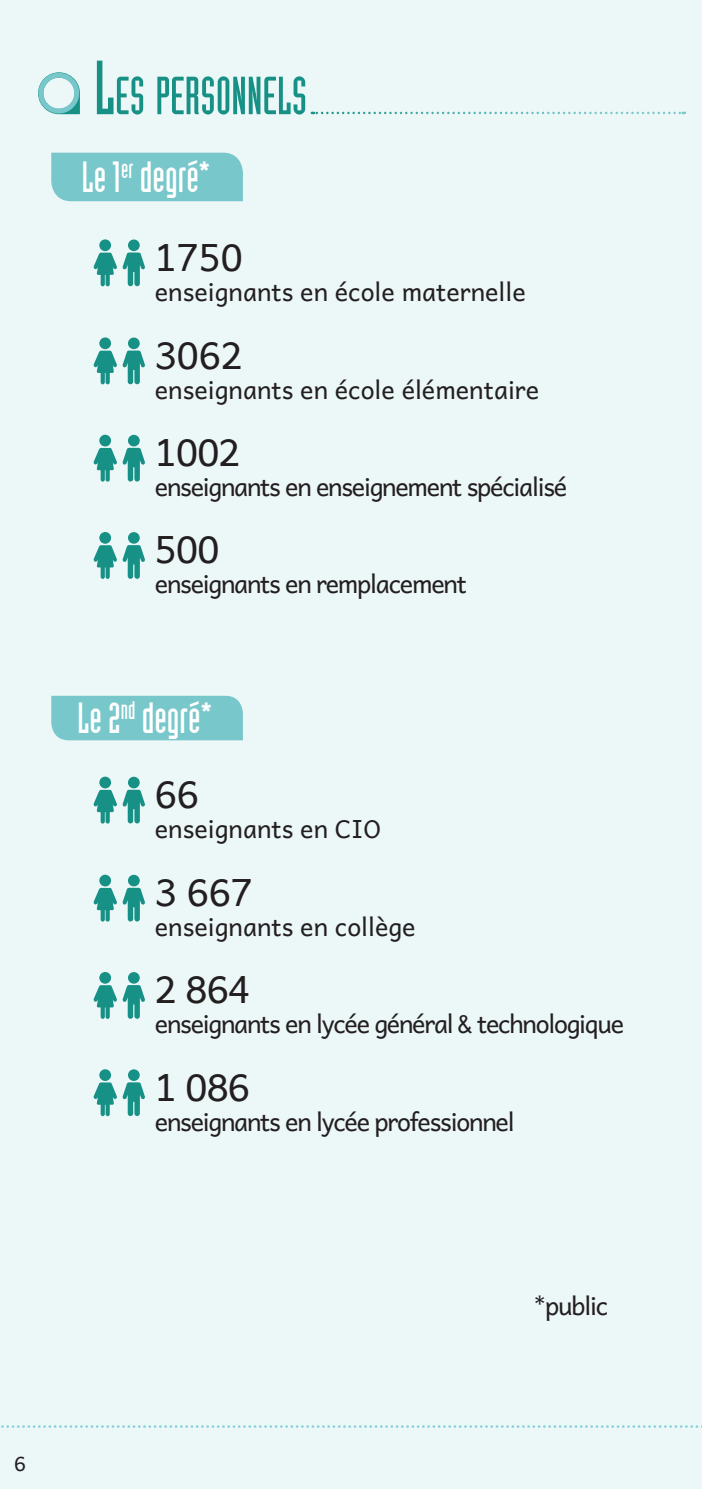
<style>
.page{position:relative;width:702px;height:1489px;background:#fff}
.page>*{position:absolute;margin:0;border:0;box-sizing:border-box;transform-origin:0 0}
.t1{font:52.5px "Industria Solid";color:#179085}
.t2{font:42.5px "Industria Solid";color:#fff}
.t3{font:37.5px "Andika New Basic";letter-spacing:-.01em;color:#231f20}
.t4{font:25px "Andika New Basic";letter-spacing:-.05em;color:#231f20}
.t5{font:25px "Andika New Basic";color:#231f20}
.t6{font:20px "Andika New Basic";color:#231f20}
.s1{font-size:75px}
</style>
<div class="page">
<div style="left:0;top:0;width:702px;height:1488px;background:#ecf7f8"></div>
<div style="left:51px;top:153px;width:192px;height:48px;background:#78c7cb"></div>
<div style="left:51px;top:695px;width:192px;height:45px;background:#78c7cb"></div>
<svg style="left:1px;top:1425px;width:701px;height:2px"></svg>
<svg style="left:312px;top:112px;width:371px;height:2px"></svg>
<svg style="left:38px;top:72px;width:42px;height:43px"></svg>
<svg style="left:123px;top:252px;width:22px;height:34px"></svg>
<div style="left:128px;top:239px;width:12px;height:12px;background:#179085;border-radius:50%"></div>
<div style="left:99px;top:239px;width:12px;height:12px;background:#179085;border-radius:50%"></div>
<svg style="left:93px;top:252px;width:24px;height:34px"></svg>
<div style="left:128px;top:776px;width:12px;height:12px;background:#179085;border-radius:50%"></div>
<div style="left:99px;top:776px;width:12px;height:12px;background:#179085;border-radius:50%"></div>
<svg style="left:93px;top:789px;width:24px;height:34px"></svg>
<svg style="left:123px;top:789px;width:22px;height:34px"></svg>
<svg style="left:123px;top:448px;width:22px;height:33px"></svg>
<div style="left:128px;top:435px;width:12px;height:11px;background:#179085;border-radius:50%"></div>
<div style="left:99px;top:435px;width:12px;height:11px;background:#179085;border-radius:50%"></div>
<svg style="left:93px;top:448px;width:24px;height:33px"></svg>
<svg style="left:123px;top:985px;width:22px;height:33px"></svg>
<div style="left:128px;top:972px;width:12px;height:11px;background:#179085;border-radius:50%"></div>
<div style="left:99px;top:971px;width:12px;height:12px;background:#179085;border-radius:50%"></div>
<svg style="left:93px;top:985px;width:24px;height:33px"></svg>
<svg style="left:123px;top:545px;width:22px;height:34px"></svg>
<div style="left:128px;top:532px;width:12px;height:11px;background:#179085;border-radius:50%"></div>
<div style="left:99px;top:532px;width:12px;height:11px;background:#179085;border-radius:50%"></div>
<svg style="left:93px;top:545px;width:24px;height:34px"></svg>
<svg style="left:123px;top:1082px;width:22px;height:33px"></svg>
<div style="left:128px;top:1069px;width:12px;height:11px;background:#179085;border-radius:50%"></div>
<div style="left:99px;top:1069px;width:12px;height:11px;background:#179085;border-radius:50%"></div>
<svg style="left:93px;top:1082px;width:24px;height:34px"></svg>
<svg style="left:123px;top:350px;width:22px;height:34px"></svg>
<div style="left:128px;top:337px;width:12px;height:12px;background:#179085;border-radius:50%"></div>
<div style="left:99px;top:337px;width:12px;height:12px;background:#179085;border-radius:50%"></div>
<svg style="left:93px;top:350px;width:24px;height:34px"></svg>
<svg style="left:123px;top:887px;width:22px;height:34px"></svg>
<div style="left:128px;top:874px;width:12px;height:12px;background:#179085;border-radius:50%"></div>
<div style="left:99px;top:874px;width:12px;height:12px;background:#179085;border-radius:50%"></div>
<svg style="left:93px;top:887px;width:24px;height:34px"></svg>
<p class="t1" style="left:94px;top:67px;width:214px"><span class="s1">L</span>ES PERSONNELS</p>
<p class="t2" style="left:82px;top:154px;width:130px">Le 1<sup>er</sup> degré*</p>
<p class="t3" style="left:155px;top:223px;width:89px">1750</p>
<p class="t5" style="left:155px;top:269px;width:372px">enseignants en école maternelle</p>
<p class="t3" style="left:155px;top:321px;width:89px">3062</p>
<p class="t5" style="left:155px;top:367px;width:386px">enseignants en école élémentaire</p>
<p class="t3" style="left:155px;top:418px;width:87px">1002</p>
<p class="t4" style="left:155px;top:464px;width:414px">enseignants en enseignement spécialisé</p>
<p class="t3" style="left:155px;top:515px;width:66px">500</p>
<p class="t4" style="left:155px;top:561px;width:313px">enseignants en remplacement</p>
<p class="t2" style="left:77px;top:695px;width:136px">Le 2<sup>nd</sup> degré*</p>
<p class="t3" style="left:155px;top:760px;width:45px">66</p>
<p class="t5" style="left:155px;top:806px;width:228px">enseignants en CIO</p>
<p class="t3" style="left:155px;top:858px;width:99px">3 667</p>
<p class="t5" style="left:155px;top:904px;width:262px">enseignants en collège</p>
<p class="t3" style="left:155px;top:955px;width:96px">2 864</p>
<p class="t4" style="left:155px;top:1001px;width:470px">enseignants en lycée général &amp; technologique</p>
<p class="t3" style="left:155px;top:1052px;width:96px">1 086</p>
<p class="t4" style="left:155px;top:1098px;width:361px">enseignants en lycée professionnel</p>
<p class="t6" style="left:14px;top:1445px;width:13px">6</p>
<p class="t4" style="left:534px;top:1282px;width:76px">*public</p>
</div>
